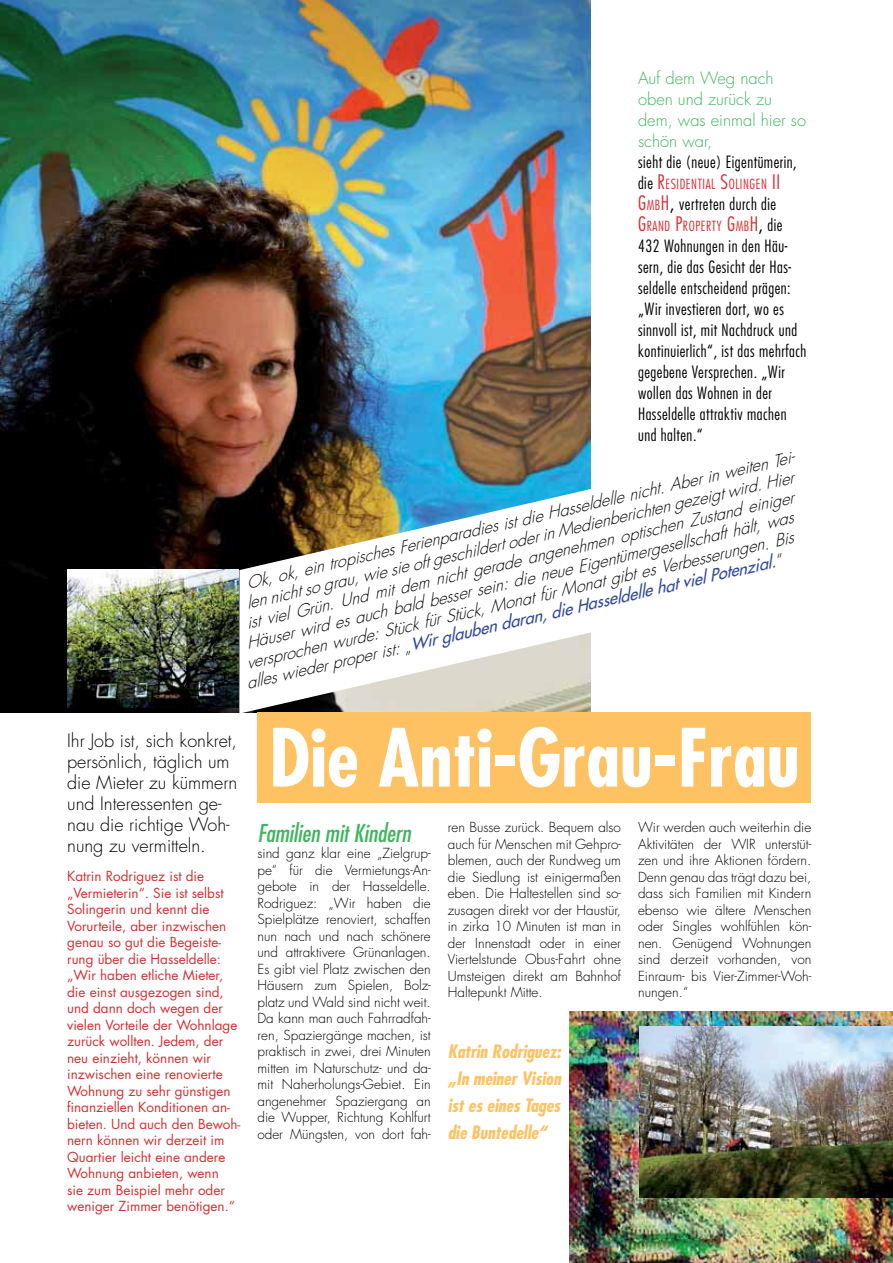
<style>
.page{position:relative;width:893px;height:1263px;background:#fff}
.page>*{position:absolute;margin:0;border:0;box-sizing:border-box;transform-origin:0 0}
.t1{font:700 condensed 78px "Futura";color:#fff}
.t2{font:italic condensed 24px "Futura";color:#3db65d}
.t3{font:300 18px/21px "Futura";color:#000}
.t4{font:italic 700 condensed 18px/27px "Futura";color:#fec263;text-align:justify}
.t5{font:italic 300 16.5px "Futura";color:#000}
.t6{font:300 condensed 16.5px/21px "Futura";letter-spacing:.03em;color:#000}
.t7{font:italic 16.5px "Futura";color:#324a9b}
.t8{font:300 16.5px/21px "Futura";color:#3db65d}
.t9{font:300 condensed 13.65px "Futura";letter-spacing:.045em;color:#d53032}
.t10{font:300 13.5px/16.5px "Futura";color:#000;text-align:justify}
.t11{font:13.5px/16.5px "Futura";color:#d53032}
.s1{font-size:16.5px;color:#000}
.s2{font-size:19.5px}
.s3{font-size:19.5px;color:#d53032}
.s4{font-size:13.65px;color:#d53032}
.s5{font-size:19.5px;color:#000}
.s6{font-weight:300;color:#000}
</style>
<div class="page">
<img style="left:569px;top:1011px;width:324px;height:252px">
<img style="left:0;top:0;width:590px;height:712px">
<div style="left:257px;top:712px;width:554px;height:91px;background:#fec263"></div>
<img style="left:239px;top:442px;width:352px;height:271px">
<img style="left:67px;top:569px;width:171px;height:138px">
<img style="left:640px;top:1026px;width:253px;height:171px">
<p class="t8" style="left:638px;top:69px;width:170px">Auf dem Weg nach oben und zurück zu dem, was einmal hier so schön war,</p>
<p class="t6" style="left:638px;top:153px;width:160px">sieht die (neue) Eigentümerin,</p>
<p class="t9" style="left:638px;top:179px;width:144px"><span class="s1">die</span> <span class="s2">R</span>ESIDENTIAL <span class="s2">S</span>OLINGEN <span class="s2">II</span></p>
<p class="t6" style="left:638px;top:195px;width:140px"><span class="s3">G</span><span class="s4">MB</span><span class="s3">H</span><span class="s2">,</span> vertreten durch die</p>
<p class="t9" style="left:638px;top:221px;width:146px"><span class="s2">G</span>RAND <span class="s2">P</span>ROPERTY <span class="s2">G</span>MB<span class="s2">H</span><span class="s5">,</span> <span class="s1">die</span></p>
<p class="t6" style="left:638px;top:237px;width:170px">432 Wohnungen in den Häu&shy;sern, die das Gesicht der Has&shy;seldelle entscheidend prägen: „Wir investieren dort, wo es sinnvoll ist, mit Nachdruck und kontinuierlich“, ist das mehrfach gegebene Versprechen. „Wir wollen das Wohnen in der<br>Hasseldelle attraktiv machen und halten.“</p>
<p class="t5" style="left:245px;top:576px;width:568px;rotate:-13deg">Ok, ok, ein tropisches Ferienparadies ist die Hasseldelle nicht. Aber in weiten Tei-</p>
<p class="t5" style="left:245px;top:596px;width:563px;rotate:-13deg">len nicht so grau, wie sie oft geschildert oder in Medienberichten gezeigt wird. Hier</p>
<p class="t5" style="left:245px;top:616px;width:562px;rotate:-13deg">ist viel Grün. Und mit dem nicht gerade angenehmen optischen Zustand einiger</p>
<p class="t5" style="left:245px;top:636px;width:562px;rotate:-13deg">Häuser wird es auch bald besser sein: die neue Eigentümergesellschaft hält, was</p>
<p class="t5" style="left:245px;top:656px;width:562px;rotate:-13deg">versprochen wurde: Stück für Stück, Monat für Monat gibt es Verbesserungen. Bis</p>
<p class="t7" style="left:244px;top:675px;width:551px;rotate:-13deg"><span class="s6">alles wieder proper ist:</span> <span class="s6">„</span>Wir glauben daran, die Hasseldelle hat viel Potenzial.<span class="s6">“</span></p>
<h3 class="t3" style="left:67px;top:731px;width:172px">Ihr Job ist, sich konkret, persönlich, täglich um die Mieter zu kümmern und Interessenten ge&shy;nau die richtige Woh&shy;nung zu vermitteln.</h3>
<p class="t11" style="left:67px;top:869px;width:175px">Katrin Rodriguez ist die „Vermieterin“. Sie ist selbst<br>Solingerin und kennt die<br>Vorurteile, aber inzwischen genau so gut die Begeiste&shy;rung über die Hasseldelle: „Wir haben etliche Mieter, die einst ausgezogen sind, und dann doch wegen der vielen Vorteile der Wohnlage zurück wollten. Jedem, der neu einzieht, können wir inzwischen eine renovierte<br>Wohnung zu sehr günstigen finanziellen Konditionen an&shy;bieten. Und auch den Bewoh&shy;nern können wir derzeit im<br>Quartier leicht eine andere<br>Wohnung anbieten, wenn<br>sie zum Beispiel mehr oder weniger Zimmer benötigen.“</p>
<h1 class="t1" style="left:269px;top:724px;width:532px">Die Anti-Grau-Frau</h1>
<h2 class="t2" style="left:257px;top:822px;width:155px">Familien mit Kindern</h2>
<p class="t10" style="left:257px;top:846px;width:175px">sind ganz klar eine „Zielgrup&shy;pe“ für die Vermietungs-An&shy;gebote in der Hasseldelle.<br>Rodriguez: „Wir haben die Spielplätze renoviert, schaffen nun nach und nach schönere und attraktivere Grünanlagen.<br>Es gibt viel Platz zwischen den Häusern zum Spielen, Bolz&shy;platz und Wald sind nicht weit.<br>Da kann man auch Fahrradfah&shy;ren, Spaziergänge machen, ist praktisch in zwei, drei Minuten mitten im Naturschutz- und da&shy;mit Naherholungs-Gebiet. Ein angenehmer Spaziergang an die Wupper, Richtung Kohlfurt oder Müngsten, von dort fah-</p>
<p class="t10" style="left:448px;top:820px;width:175px">ren Busse zurück. Bequem also auch für Menschen mit Gehpro&shy;blemen, auch der Rundweg um die Siedlung ist einigermaßen eben. Die Haltestellen sind so&shy;zusagen direkt vor der Haustür, in zirka 10 Minuten ist man in der Innenstadt oder in einer Viertelstunde Obus-Fahrt ohne Umsteigen direkt am Bahnhof Haltepunkt Mitte.</p>
<p class="t10" style="left:638px;top:820px;width:175px">Wir werden auch weiterhin die Aktivitäten der WIR unterstüt&shy;zen und ihre Aktionen fördern.<br>Denn genau das trägt dazu bei, dass sich Familien mit Kindern ebenso wie ältere Menschen oder Singles wohlfühlen kön&shy;nen. Genügend Wohnungen sind derzeit vorhanden, von Einraum- bis Vier-Zimmer-Woh&shy;nungen.“</p>
<h3 class="t4" style="left:448px;top:1039px;width:115px">Katrin Rodriguez: „In meiner Vision ist es eines Tages die Buntedelle“</h3>
</div>
